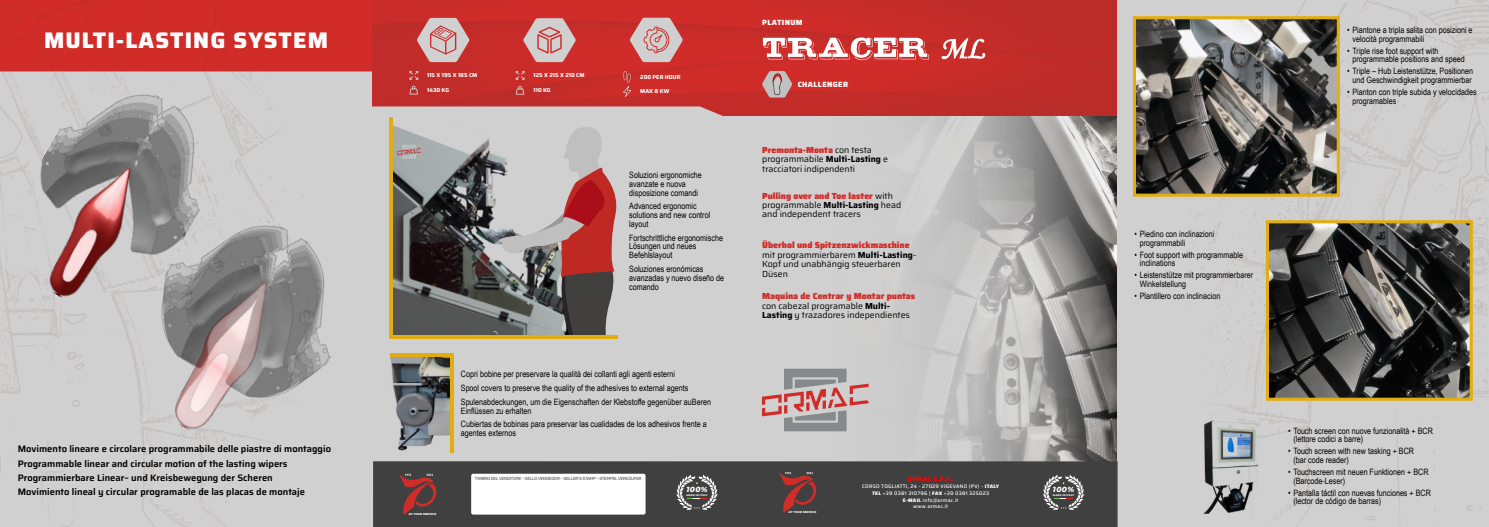
<style>
.page{position:relative;width:1489px;height:527px;background:#fff}
.page>*{position:absolute;margin:0;border:0;box-sizing:border-box;transform-origin:0 0}
.t1{font:800 22.5px "Saira";letter-spacing:.05em;color:#fff}
.t2{font:600 9.38px/14.4px "Saira";color:#000}
.t3{font:8.75px/8.8px "Arial Narrow";color:#000}
.t4{font:8.75px/9.4px "Saira";color:#000}
.t5{font:800 7.5px "Saira";letter-spacing:.05em;color:#fff}
.t6{font:italic 800 7.5px "Montserrat";letter-spacing:.05em;color:#fff}
.t7{font:800 6.25px "Saira";letter-spacing:.05em;color:#f00}
.t8{font:700 5.62px "Saira";color:#fff}
.t9{font:500 5px/6.9px "Saira";letter-spacing:.05em;color:#fff;text-align:center}
.t10{font:4.38px "Rubik";letter-spacing:-.04em;color:#4d4d4d}
.t11{font:800 2.88px "Montserrat";color:#fff}
.t12{font:800 2.5px "Montserrat";letter-spacing:.05em;color:#fff}
.s1{font-weight:900;color:#d12c28}
.s2{font-weight:700}
.s3{font-weight:800}
</style>
<div class="page">
<div style="left:0;top:0;width:1488px;height:526px;background:#d0d0d0"></div>
<img style="left:1116px;top:0;width:372px;height:526px">
<img style="left:0;top:0;width:372px;height:526px">
<img style="left:744px;top:115px;width:372px;height:346px">
<img style="left:372px;top:0;width:744px;height:115px">
<svg style="left:941px;top:34px;width:44px;height:25px"></svg>
<div style="left:373px;top:461px;width:744px;height:65px;background:#404040"></div>
<svg style="left:676px;top:474px;width:42px;height:35px"></svg>
<svg style="left:1042px;top:474px;width:42px;height:35px"></svg>
<div style="left:1051px;top:485px;width:24px;height:11px;background:#41403f"></div>
<div style="left:471px;top:473px;width:174px;height:41px;background:#fff;border-radius:2px"></div>
<svg style="left:779px;top:472px;width:37px;height:40px"></svg>
<svg style="left:417px;top:18px;width:52px;height:44px"></svg>
<svg style="left:523px;top:18px;width:52px;height:44px"></svg>
<svg style="left:630px;top:18px;width:52px;height:44px"></svg>
<svg style="left:409px;top:71px;width:9px;height:9px"></svg>
<svg style="left:515px;top:71px;width:9px;height:9px"></svg>
<svg style="left:409px;top:86px;width:9px;height:8px"></svg>
<svg style="left:515px;top:86px;width:9px;height:9px"></svg>
<svg style="left:623px;top:71px;width:8px;height:26px"></svg>
<svg style="left:399px;top:473px;width:38px;height:41px"></svg>
<img style="left:392px;top:117px;width:106px;height:218px">
<img style="left:390px;top:356px;width:60px;height:95px">
<img style="left:1203px;top:419px;width:56px;height:94px">
<svg style="left:369px;top:106px;width:357px;height:11px"></svg>
<img style="left:0;top:63px;width:237px;height:271px">
<img style="left:1269px;top:224px;width:199px;height:172px">
<div style="left:1265px;top:220px;width:207px;height:180px;border:3px solid #e2ad11"></div>
<img style="left:1136px;top:20px;width:199px;height:172px">
<div style="left:1132px;top:16px;width:207px;height:180px;border:3px solid #e2ad11"></div>
<div style="left:685px;top:485px;width:23px;height:11px;background:#41403f"></div>
<svg style="left:762px;top:368px;width:106px;height:63px"></svg>
<svg style="left:397px;top:145px;width:24px;height:13px"></svg>
<img style="left:105px;top:189px;width:267px;height:283px">
<svg style="left:762px;top:37px;width:166px;height:60px;background:#d35957"></svg>
<svg style="left:498px;top:127px;width:120px;height:210px"></svg>
<hr style="left:389px;top:117px;width:3px;height:220px;background:#e2ad11">
<hr style="left:389px;top:335px;width:228px;height:3px;background:#e2ad11">
<hr style="left:390px;top:353px;width:62px;height:3px;background:#e2ad11">
<hr style="left:450px;top:353px;width:3px;height:99px;background:#e2ad11">
<h1 class="t1" style="left:44px;top:23px;width:285px">MULTI-LASTING SYSTEM</h1>
<p class="t2" style="left:18px;top:441px;width:315px">Movimento lineare e circolare programmabile delle piastre di montaggio Programmable linear and circular motion of the lasting wipers Programmierbare Linear– und Kreisbewegung der Scheren<br>Movimiento lineal y circular programable de las placas de montaje</p>
<p class="t8" style="left:427px;top:71px;width:52px">115 X 195 X 185 CM</p>
<p class="t8" style="left:533px;top:71px;width:52px">125 X 215 X 210 CM</p>
<p class="t8" style="left:640px;top:72px;width:42px">200 PER HOUR</p>
<p class="t8" style="left:427px;top:86px;width:23px">1430 KG</p>
<p class="t8" style="left:533px;top:86px;width:19px">110 KG</p>
<p class="t8" style="left:640px;top:87px;width:30px">MAX 8 KW</p>
<p class="t3" style="left:629px;top:171px;width:74px">Soluzioni ergonomiche avanzate e nuova disposizione comandi</p>
<p class="t3" style="left:629px;top:202px;width:82px">Advanced ergonomic solutions and new control layout</p>
<p class="t3" style="left:629px;top:234px;width:95px">Fortschrittliche ergonomische<br>Lösungen und neues<br>Befehlslayout</p>
<p class="t3" style="left:629px;top:265px;width:96px">Soluziones eronómicas avanzadas y nuevo diseño de comando</p>
<p class="t3" style="left:461px;top:368px;width:252px;line-height:13.8px">Copri bobine per preservare la qualità dei collanti agli agenti esterni<br>Spool covers to preserve the quality of the adhesives to external agents<br>Spulenabdeckungen, um die Eigenschaften der Klebstoffe gegenüber auBeren</p>
<p class="t3" style="left:461px;top:404px;width:247px;line-height:13.8px">Einflüssen zu erhalten<br>Cubiertas de bobinas para preservar las cualidades de los adhesivos frente a</p>
<p class="t3" style="left:461px;top:429px;width:57px">agentes externos</p>
<p class="t5" style="left:762px;top:16px;width:42px">PLATINUM</p>
<p class="t5" style="left:797px;top:78px;width:52px">CHALLENGER</p>
<p class="t4" style="left:762px;top:145px;width:127px"><span class="s1">Premonta-Monta</span> con testa programmabile <span class="s2">Multi-Lasting</span> e tracciatori indipendenti</p>
<p class="t4" style="left:762px;top:191px;width:140px"><span class="s1">Pulling over and Toe laster</span> with programmable <span class="s2">Multi-Lasting</span> head and independent tracers</p>
<p class="t4" style="left:762px;top:240px;width:155px"><span class="s1">Überhol und Spitzenzwickmaschine </span>mit programmierbarem <span class="s2">Multi-Lasting</span>-<br>Kopf und unabhängig steuerbaren<br>Düsen</p>
<p class="t4" style="left:762px;top:291px;width:155px"><span class="s1">Maquina de Centrar y Montar puntas </span>con cabezal programable <span class="s2">Multi-<br>Lasting</span> y trazadores independientes</p>
<p class="t11" style="left:408px;top:511px;width:29px">AT YOUR SERVICE</p>
<p class="t10" style="left:475px;top:475px;width:168px">TIMBRO DELVENDITORE - SELLO VENDEDOR - SELLER’S STAMP - STEMPELVERKÄUFER</p>
<p class="t7" style="left:907px;top:473px;width:47px">ORMAC S.P.A.</p>
<p class="t9" style="left:862px;top:482px;width:138px">CORSO TOGLIATTI, 24 - 27029 VIGEVANO (PV) - <span class="s3">ITALY<br>TEL</span> +39 0381 310796 | <span class="s3">FAX</span> +39 0381 325023<br><span class="s3">E-MAIL</span> info@ormac.it<br>www.ormac.it</p>
<p class="t11" style="left:788px;top:509px;width:29px">AT YOUR SERVICE</p>
<p class="t6" style="left:686px;top:484px;width:23px">100%</p>
<p class="t12" style="left:686px;top:493px;width:23px">MADE IN ITALY</p>
<p class="t6" style="left:1052px;top:484px;width:23px">100%</p>
<p class="t12" style="left:1052px;top:493px;width:23px">MADE IN ITALY</p>
<p class="t3" style="left:1139px;top:230px;width:76px;text-indent:-5px">• Piedino con inclinazioni programmabili</p>
<p class="t3" style="left:1139px;top:251px;width:105px;text-indent:-5px">• Foot support with programmable inclinations</p>
<p class="t3" style="left:1139px;top:271px;width:115px;text-indent:-5px">• Leistenstütze mit programmierbarer<br>Winkelstellung</p>
<p class="t3" style="left:1134px;top:292px;width:87px">• Plantillero con inclinacion</p>
<p class="t3" style="left:1352px;top:26px;width:122px;text-indent:-5px">• Piantone a tripla salita con posizioni e velocità programmabili</p>
<p class="t3" style="left:1352px;top:47px;width:114px;text-indent:-5px">• Triple rise foot support with programmable positions and speed</p>
<p class="t3" style="left:1346px;top:67px;width:127px;text-align:center">• Triple – Hub Leistenstütze, Positionen und Geschwindigkeit programmierbar</p>
<p class="t3" style="left:1352px;top:88px;width:126px;text-indent:-5px">• Pianton con triple subida y velocidades programables</p>
<p class="t3" style="left:1293px;top:426px;width:141px;text-indent:-5px">• Touch screen con nuove funzionalità + BCR (lettore codici a barre)</p>
<p class="t3" style="left:1293px;top:447px;width:122px;text-indent:-5px">• Touch screen with new tasking + BCR (bar code reader)</p>
<p class="t3" style="left:1293px;top:468px;width:137px;text-indent:-5px">• Touchscreen mit neuen Funktionen + BCR (Barcode-Leser)</p>
<p class="t3" style="left:1293px;top:488px;width:139px;text-indent:-5px">• Pantalla táctil con nuevas funciones + BCR (lector de código de barras)</p>
</div>
